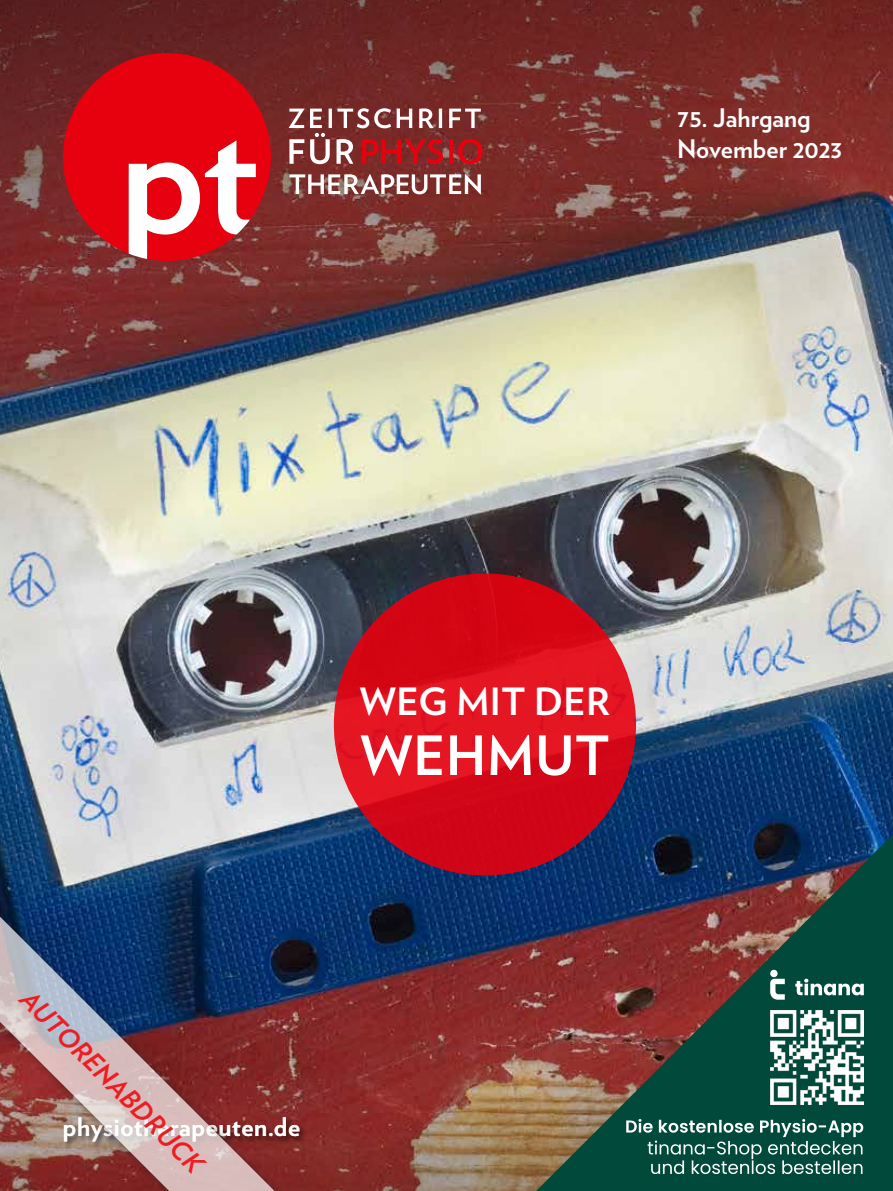
<style>
.page{position:relative;width:893px;height:1191px;background:#fff}
.page>*{position:absolute;margin:0;border:0;box-sizing:border-box;transform-origin:0 0}
.t1{font:700 54px "Verlag";letter-spacing:.01em;color:#fff}
.t2{font:700 37.5px "Verlag";letter-spacing:.01em;color:#fff}
.t3{font:italic 700 26.1px "Verlag";color:#ee1d23}
.t4{font:700 25.5px/30.6px "Verlag";color:#fff}
.t5{font:700 25.5px "Verlag";letter-spacing:.02em;color:#fff}
</style>
<div class="page">
<img style="left:0;top:0;width:892px;height:1191px">
<svg style="left:63px;top:53px;width:208px;height:208px;background:#c40c16"></svg>
<svg style="left:129px;top:140px;width:127px;height:119px"></svg>
<svg style="left:289px;top:174px;width:191px;height:20px"></svg>
<svg style="left:288px;top:108px;width:194px;height:56px;background:#9c4c4c"></svg>
<div style="left:334px;top:573px;width:301px;height:302px;background:linear-gradient(to right,#db0d1b,#da0c1b);border-radius:50%"></div>
<img style="left:536px;top:834px;width:356px;height:357px">
<img style="left:769px;top:1011px;width:94px;height:93px">
<svg style="left:769px;top:978px;width:15px;height:21px"></svg>
<svg style="left:769px;top:969px;width:8px;height:8px"></svg>
<svg style="left:795px;top:978px;width:68px;height:17px"></svg>
<svg style="left:626px;top:1119px;width:236px;height:55px;background:#377065"></svg>
<div style="left:2px;top:919px;width:303px;height:272px;background:#231f20;opacity:.75"></div>
<img style="left:0;top:916px;width:287px;height:275px">
<p class="t4" style="left:676px;top:102px;width:166px">75. Jahrgang<br>November 2023</p>
<h2 class="t2" style="left:359px;top:672px;width:251px">WEG MIT DER</h2>
<h1 class="t1" style="left:360px;top:713px;width:251px">WEHMUT</h1>
<p class="t3" style="left:40px;top:979px;width:247px;rotate:45deg">AUTORENABDRUCK</p>
<p class="t5" style="left:63px;top:1107px;width:238px">physiotherapeuten.de</p>
</div>
